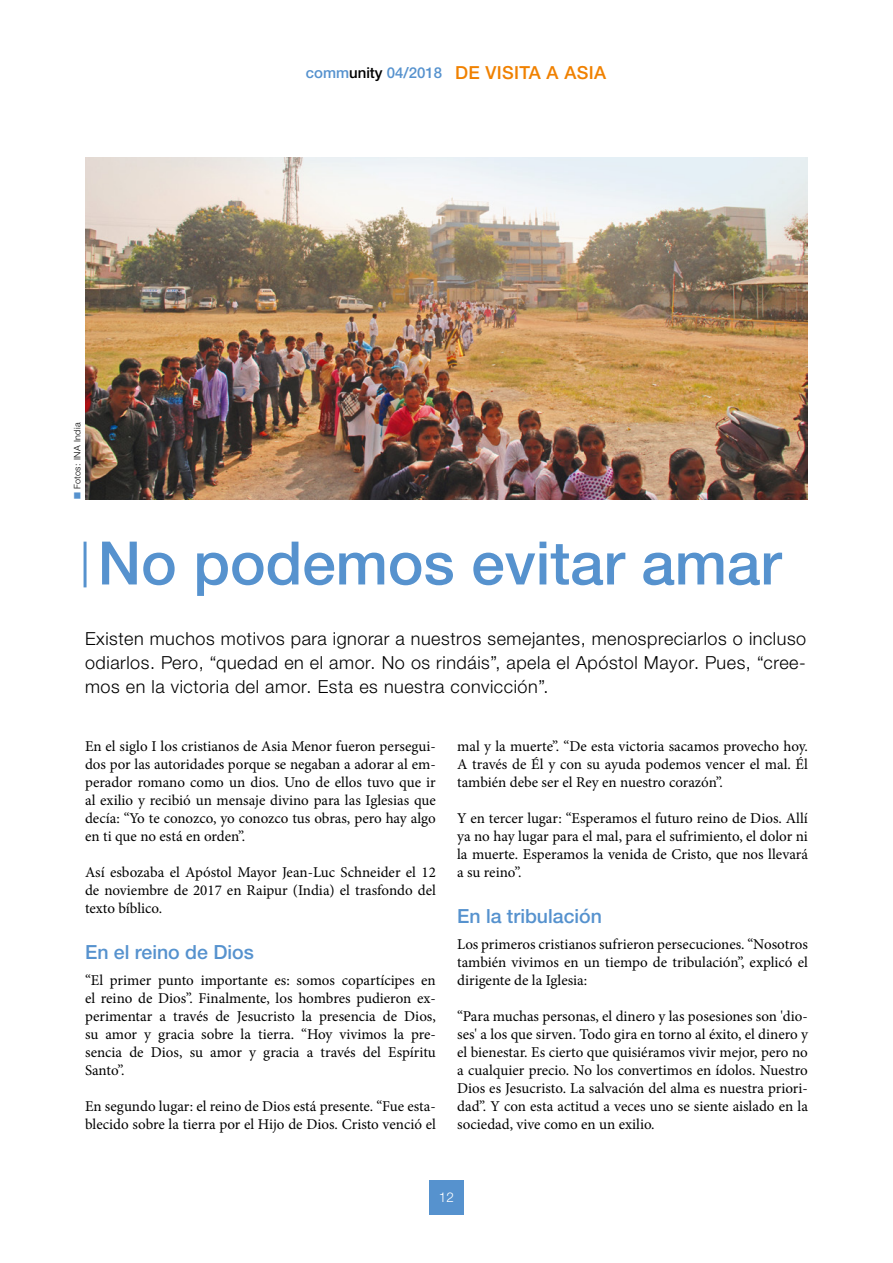
<style>
.page{position:relative;width:893px;height:1263px;background:#fff}
.page>*{position:absolute;margin:0;border:0;box-sizing:border-box;transform-origin:0 0}
.t1{font:500 60px "Helvetica Neue LTW1 G";color:#5692ce}
.t2{font:500 19.5px "Helvetica Neue LTW1 G";color:#5692ce}
.t3{font:300 18px/24px "Helvetica Neue LTW1 G";letter-spacing:.03em;color:#000;text-align:justify}
.t4{font:500 18px "Helvetica Neue LTW1 G";letter-spacing:.02em;color:#f08100}
.t5{font:15px/18px "Minion Pro";color:#000;text-align:justify}
.t6{font:300 13.5px "Helvetica Neue LTW1 G";color:#fff}
.t7{font:300 9px "Helvetica Neue LTW1 G";letter-spacing:.04em;color:#000}
.s1{font-size:15px;color:#5692ce}
.s2{font-size:15px;color:#000}
.s3{color:#5692ce}
</style>
<div class="page">
<div style="left:429px;top:1180px;width:34px;height:34px;background:#5692ce"></div>
<hr style="left:84px;top:542px;width:3px;height:45px;background:#5692ce">
<img style="left:85px;top:157px;width:723px;height:342px">
<p class="t4" style="left:306px;top:61px;width:302px"><span class="s1">comm</span><span class="s2">unity</span> <span class="s1">04/2018</span> DE VISITA A ASIA</p>
<p class="t7" style="left:72px;top:499px;width:78px;rotate:-90deg"><span class="s3">■</span> Fotos: INA India</p>
<h1 class="t1" style="left:98px;top:527px;width:685px">No podemos evitar amar</h1>
<p class="t3" style="left:85px;top:626px;width:723px">Existen muchos motivos para ignorar a nuestros semejantes, menospreciarlos o incluso odiarlos. Pero, “quedad en el amor. No os rindáis”, apela el Apóstol Mayor. Pues, “cree&shy;mos en la victoria del amor. Esta es nuestra convicción”.</p>
<p class="t5" style="left:85px;top:737px;width:352px">En el siglo I los cristianos de Asia Menor fueron persegui&shy;dos por las autoridades porque se negaban a adorar al em&shy;perador romano como un dios. Uno de ellos tuvo que ir al exilio y recibió un mensaje divino para las Iglesias que decía: “Yo te conozco, yo conozco tus obras, pero hay algo en ti que no está en orden”.</p>
<p class="t5" style="left:85px;top:863px;width:352px">Así esbozaba el Apóstol Mayor Jean-Luc Schneider el 12 de noviembre de 2017 en Raipur (India) el trasfondo del texto bíblico.</p>
<h2 class="t2" style="left:85px;top:940px;width:170px">En el reino de Dios</h2>
<p class="t5" style="left:85px;top:971px;width:352px">“El primer punto importante es: somos copartícipes en el reino de Dios”. Finalmente, los hombres pudieron ex&shy;perimentar a través de Jesucristo la presencia de Dios, su amor y gracia sobre la tierra. “Hoy vivimos la pre&shy;sencia de Dios, su amor y gracia a través del Espíritu Santo”.</p>
<p class="t5" style="left:85px;top:1097px;width:352px">En segundo lugar: el reino de Dios está presente. “Fue esta&shy;blecido sobre la tierra por el Hijo de Dios. Cristo venció el</p>
<p class="t5" style="left:457px;top:737px;width:352px">mal y la muerte”. “De esta victoria sacamos provecho hoy.<br>A través de Él y con su ayuda podemos vencer el mal. Él también debe ser el Rey en nuestro corazón”.</p>
<p class="t5" style="left:457px;top:809px;width:352px">Y en tercer lugar: “Esperamos el futuro reino de Dios. Allí ya no hay lugar para el mal, para el sufrimiento, el dolor ni la muerte. Esperamos la venida de Cristo, que nos llevará a su reino”.</p>
<h2 class="t2" style="left:457px;top:904px;width:146px">En la tribulación</h2>
<p class="t5" style="left:457px;top:935px;width:352px">Los primeros cristianos sufrieron persecuciones. “Nosotros también vivimos en un tiempo de tribulación”, explicó el dirigente de la Iglesia:</p>
<p class="t5" style="left:457px;top:1007px;width:352px">“Para muchas personas, el dinero y las posesiones son 'dio&shy;ses' a los que sirven. Todo gira en torno al éxito, el dinero y el bienestar. Es cierto que quisiéramos vivir mejor, pero no a cualquier precio. No los convertimos en ídolos. Nuestro Dios es Jesucristo. La salvación del alma es nuestra priori&shy;dad”. Y con esta actitud a veces uno se siente aislado en la sociedad, vive como en un exilio.</p>
<p class="t6" style="left:439px;top:1189px;width:17px">12</p>
</div>
